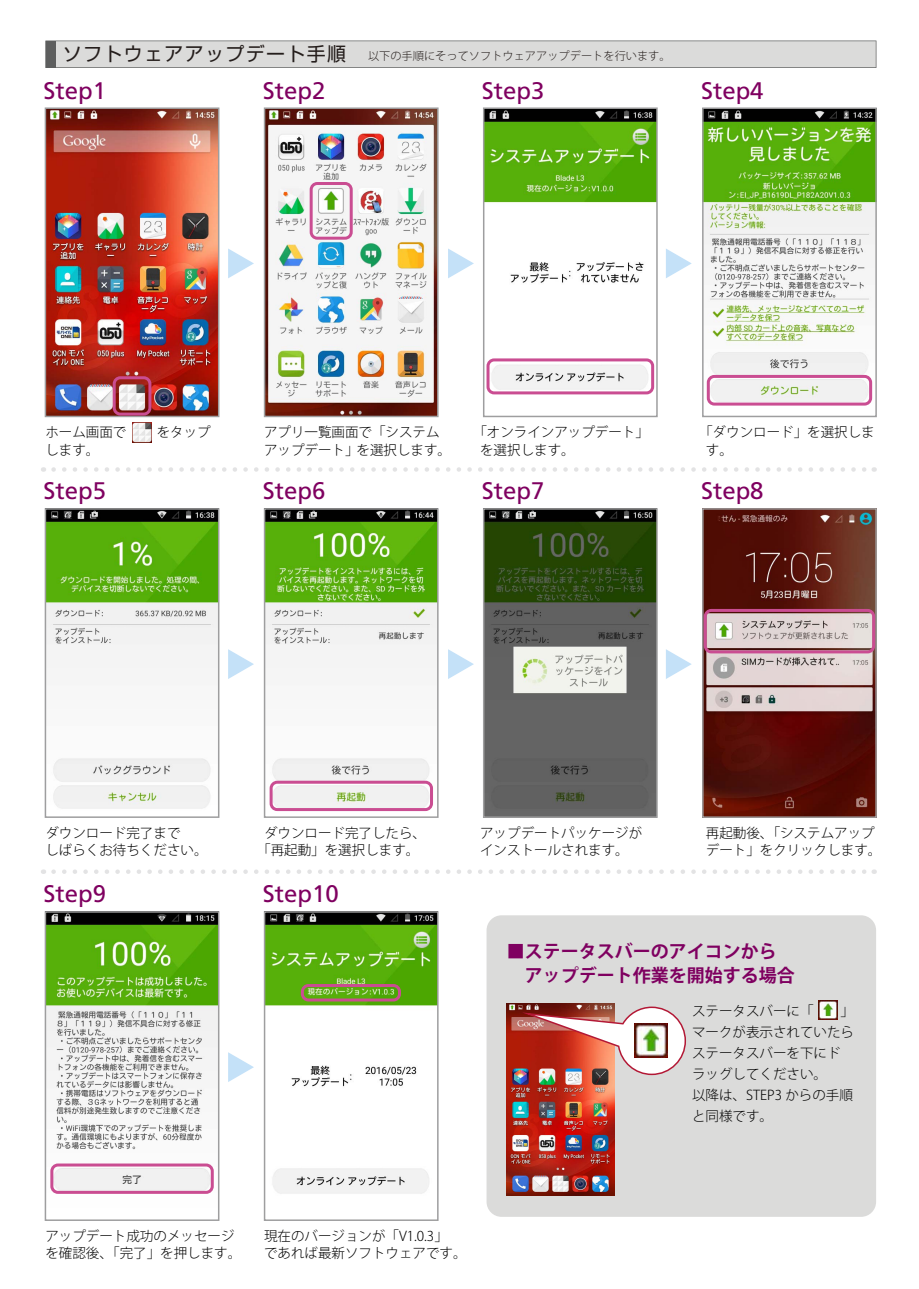
<style>
.page{position:relative;width:919px;height:1289px;background:#fff}
.page>*{position:absolute;margin:0;border:0;box-sizing:border-box;transform-origin:0 0}
.t1{font:24px "Frutiger LT Pro";color:#7f0060}
.t2{font:700 18px/24px "Koz Go Pro";color:#7f0060}
.t3{font:300 13.5px/17.2px "Koz Go Pr 6 N";color:#000}
.t4{font:300 11.25px "Koz Go Pr 6 N";color:#251e1c}
.s1{font-family:"Shin Go Pr 6 N";font-weight:400;font-size:18.9px}
</style>
<div class="page">
<img style="left:48px;top:110px;width:168px;height:304px">
<svg style="left:45px;top:41px;width:831px;height:27px;background:#d6d6d5"></svg>
<svg style="left:228px;top:248px;width:26px;height:30px"></svg>
<svg style="left:448px;top:248px;width:26px;height:30px"></svg>
<svg style="left:666px;top:249px;width:25px;height:29px"></svg>
<div style="left:45px;top:107px;width:174px;height:310px;border:2px solid #9e9e9f"></div>
<img style="left:267px;top:110px;width:168px;height:304px">
<div style="left:264px;top:107px;width:174px;height:310px;border:2px solid #9e9e9f"></div>
<img style="left:486px;top:110px;width:168px;height:285px">
<div style="left:483px;top:107px;width:174px;height:310px;border:2px solid #9e9e9f"></div>
<img style="left:705px;top:110px;width:168px;height:296px">
<div style="left:702px;top:107px;width:174px;height:310px;border:2px solid #9e9e9f"></div>
<img style="left:48px;top:511px;width:168px;height:298px">
<svg style="left:228px;top:649px;width:26px;height:30px"></svg>
<svg style="left:448px;top:649px;width:26px;height:30px"></svg>
<svg style="left:666px;top:649px;width:25px;height:30px"></svg>
<div style="left:45px;top:508px;width:174px;height:310px;border:2px solid #9e9e9f"></div>
<img style="left:267px;top:511px;width:168px;height:301px">
<div style="left:264px;top:508px;width:174px;height:310px;border:2px solid #9e9e9f"></div>
<img style="left:48px;top:914px;width:168px;height:280px">
<svg style="left:228px;top:1052px;width:26px;height:30px"></svg>
<div style="left:45px;top:911px;width:174px;height:309px;border:2px solid #9e9e9f"></div>
<img style="left:267px;top:914px;width:168px;height:280px">
<div style="left:264px;top:911px;width:174px;height:309px;border:2px solid #9e9e9f"></div>
<img style="left:486px;top:511px;width:168px;height:304px">
<div style="left:483px;top:508px;width:174px;height:310px;border:2px solid #9e9e9f"></div>
<img style="left:705px;top:511px;width:168px;height:304px">
<div style="left:702px;top:508px;width:174px;height:310px;border:2px solid #9e9e9f"></div>
<div style="left:486px;top:915px;width:390px;height:301px;background:#dbdbda;border-radius:15px"></div>
<img style="left:507px;top:1003px;width:108px;height:192px">
<img style="left:516px;top:1005px;width:170px;height:70px">
<div style="left:46px;top:41px;width:10px;height:26px;background:#5d5e5e"></div>
<img style="left:634px;top:1023px;width:34px;height:34px">
<img style="left:818px;top:1000px;width:19px;height:19px">
<div style="left:113px;top:376px;width:38px;height:39px;border:3px solid #ca4d92;border-radius:6px"></div>
<div style="left:309px;top:182px;width:44px;height:58px;border:3px solid #ca4d92;border-radius:6px"></div>
<div style="left:486px;top:358px;width:168px;height:36px;border:3px solid #ca4d92;border-radius:6px"></div>
<div style="left:706px;top:375px;width:166px;height:30px;border:3px solid #ca4d92;border-radius:6px"></div>
<img style="left:132px;top:423px;width:19px;height:20px">
<div style="left:269px;top:780px;width:164px;height:31px;border:3px solid #ca4d92;border-radius:6px"></div>
<div style="left:50px;top:1163px;width:164px;height:30px;border:3px solid #ca4d92;border-radius:6px"></div>
<div style="left:301px;top:984px;width:100px;height:17px;border:3px solid #ca4d92;border-radius:6px"></div>
<div style="left:703px;top:609px;width:172px;height:44px;border:3px solid #ca4d92;border-radius:6px"></div>
<svg style="left:54px;top:467px;width:820px;height:5px"></svg>
<svg style="left:54px;top:869px;width:820px;height:5px"></svg>
<p class="t4" style="left:63px;top:50px;width:609px"><span class="s1">ソフトウェアアップデート手順</span> 以下の手順にそってソフトウェアアップデートを行います。</p>
<h1 class="t1" style="left:44px;top:76px;width:64px">Step1</h1>
<h1 class="t1" style="left:263px;top:76px;width:64px">Step2</h1>
<h1 class="t1" style="left:482px;top:76px;width:64px">Step3</h1>
<h1 class="t1" style="left:701px;top:76px;width:64px">Step4</h1>
<p class="t3" style="left:45px;top:424px;width:167px">ホーム画面で　 　をタップします。</p>
<p class="t3" style="left:264px;top:424px;width:189px">アプリ一覧画面で「システムアップデート」を選択します。</p>
<p class="t3" style="left:480px;top:424px;width:170px;text-indent:-7px">「オンラインアップデート」を選択します。</p>
<p class="t3" style="left:705px;top:424px;width:170px;text-indent:-7px">「ダウンロード」を選択します。</p>
<h1 class="t1" style="left:44px;top:477px;width:64px">Step5</h1>
<h1 class="t1" style="left:263px;top:477px;width:64px">Step6</h1>
<h1 class="t1" style="left:482px;top:477px;width:64px">Step7</h1>
<h1 class="t1" style="left:701px;top:477px;width:64px">Step8</h1>
<p class="t3" style="left:45px;top:824px;width:163px">ダウンロード完了まで<br>しばらくお待ちください。</p>
<p class="t3" style="left:257px;top:824px;width:170px;text-align:center">ダウンロード完了したら、「再起動」を選択します。</p>
<h1 class="t1" style="left:44px;top:879px;width:64px">Step9</h1>
<h1 class="t1" style="left:263px;top:879px;width:77px">Step10</h1>
<p class="t3" style="left:480px;top:824px;width:163px">アップデートパッケージがインストールされます。</p>
<p class="t3" style="left:705px;top:824px;width:177px">再起動後、「システムアップデート」をクリックします。</p>
<h2 class="t2" style="left:507px;top:940px;width:289px">■ステータスバーのアイコンから　アップデート作業を開始する場合</h2>
<p class="t3" style="left:692px;top:1000px;width:163px;line-height:21px">ステータスバーに「　　」マークが表示されていたらステータスバーを下にドラッグしてください。<br>以降は、STEP3 からの手順と同様です。</p>
<p class="t3" style="left:45px;top:1227px;width:197px">アップデート成功のメッセージを確認後、「完了」を押します。</p>
<p class="t3" style="left:264px;top:1227px;width:204px">現在のバージョンが「V1.0.3」<br>であれば最新ソフトウェアです。</p>
</div>
